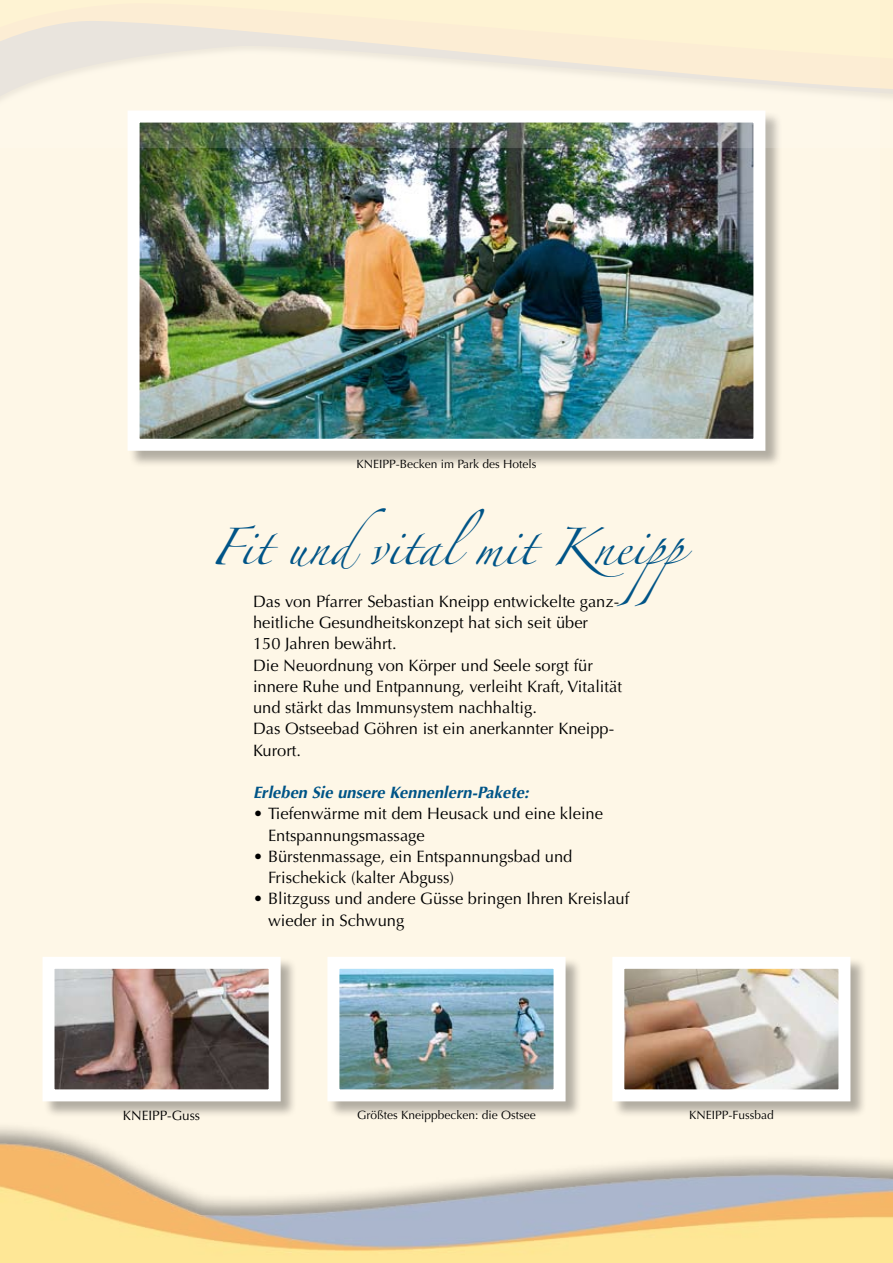
<style>
.page{position:relative;width:893px;height:1263px;background:#fef6e2}
.page>*{position:absolute;margin:0;border:0;box-sizing:border-box;transform-origin:0 0}
.t1{font:33px "Zapfino";color:#005487}
.t2{font:16.5px/21.3px "Optima";color:#000}
.t3{font:italic 700 16.5px "Optima";color:#005487}
.t4{font:13.5px "Optima";color:#000}
.t5{font:12px "Optima";color:#000}
</style>
<div class="page">
<div style="left:128px;top:111px;width:654px;height:356px;background:#000;opacity:.3"></div>
<img style="left:141px;top:150px;width:611px;height:288px">
<div style="left:128px;top:111px;width:637px;height:340px;border:12px solid #fff"></div>
<div style="left:613px;top:957px;width:254px;height:161px;background:#000;opacity:.3"></div>
<img style="left:625px;top:970px;width:212px;height:118px">
<div style="left:612px;top:957px;width:238px;height:144px;border:12px solid #fff"></div>
<div style="left:43px;top:957px;width:254px;height:161px;background:#000;opacity:.3"></div>
<img style="left:56px;top:970px;width:212px;height:118px">
<div style="left:43px;top:957px;width:238px;height:144px;border:12px solid #fff"></div>
<div style="left:328px;top:957px;width:254px;height:161px;background:#000;opacity:.3"></div>
<img style="left:340px;top:970px;width:213px;height:118px">
<div style="left:327px;top:957px;width:239px;height:144px;border:12px solid #fff"></div>
<img style="left:127px;top:130px;width:655px;height:20px">
<svg style="left:0;top:0;width:893px;height:130px"></svg>
<p class="t5" style="left:356px;top:457px;width:182px">KNEIPP-Becken im Park des Hotels</p>
<h1 class="t1" style="left:210px;top:534px;width:512px">Fit undvitalmit Kneipp</h1>
<p class="t2" style="left:253px;top:591px;width:370px">Das von Pfarrer Sebastian Kneipp entwickelte ganz&shy;heitliche Gesundheitskonzept hat sich seit über<br>150 Jahren bewährt.<br>Die Neuordnung von Körper und Seele sorgt für innere Ruhe und Entpannung, verleiht Kraft, Vitalität und stärkt das Immunsystem nachhaltig.<br>Das Ostseebad Göhren ist ein anerkannter Kneipp-Kurort.</p>
<p class="t3" style="left:253px;top:783px;width:277px">Erleben Sie unsere Kennenlern-Pakete:</p>
<p class="t2" style="left:268px;top:803px;width:336px;text-indent:-15px">• Tiefenwärme mit dem Heusack und eine kleine<br>Entspannungsmassage</p>
<p class="t2" style="left:268px;top:846px;width:306px;text-indent:-15px">• Bürstenmassage, ein Entspannungsbad und<br>Frischekick (kalter Abguss)</p>
<p class="t2" style="left:268px;top:888px;width:363px;text-indent:-15px">• Blitzguss und andere Güsse bringen Ihren Kreislauf wieder in Schwung</p>
<p class="t4" style="left:123px;top:1107px;width:79px">KNEIPP-Guss</p>
<p class="t5" style="left:357px;top:1107px;width:180px">Größtes Kneippbecken: die Ostsee</p>
<p class="t5" style="left:689px;top:1107px;width:15px">Kneipp</p>
<p class="t5" style="left:728px;top:1107px;width:47px">-Fussbad</p>
</div>
